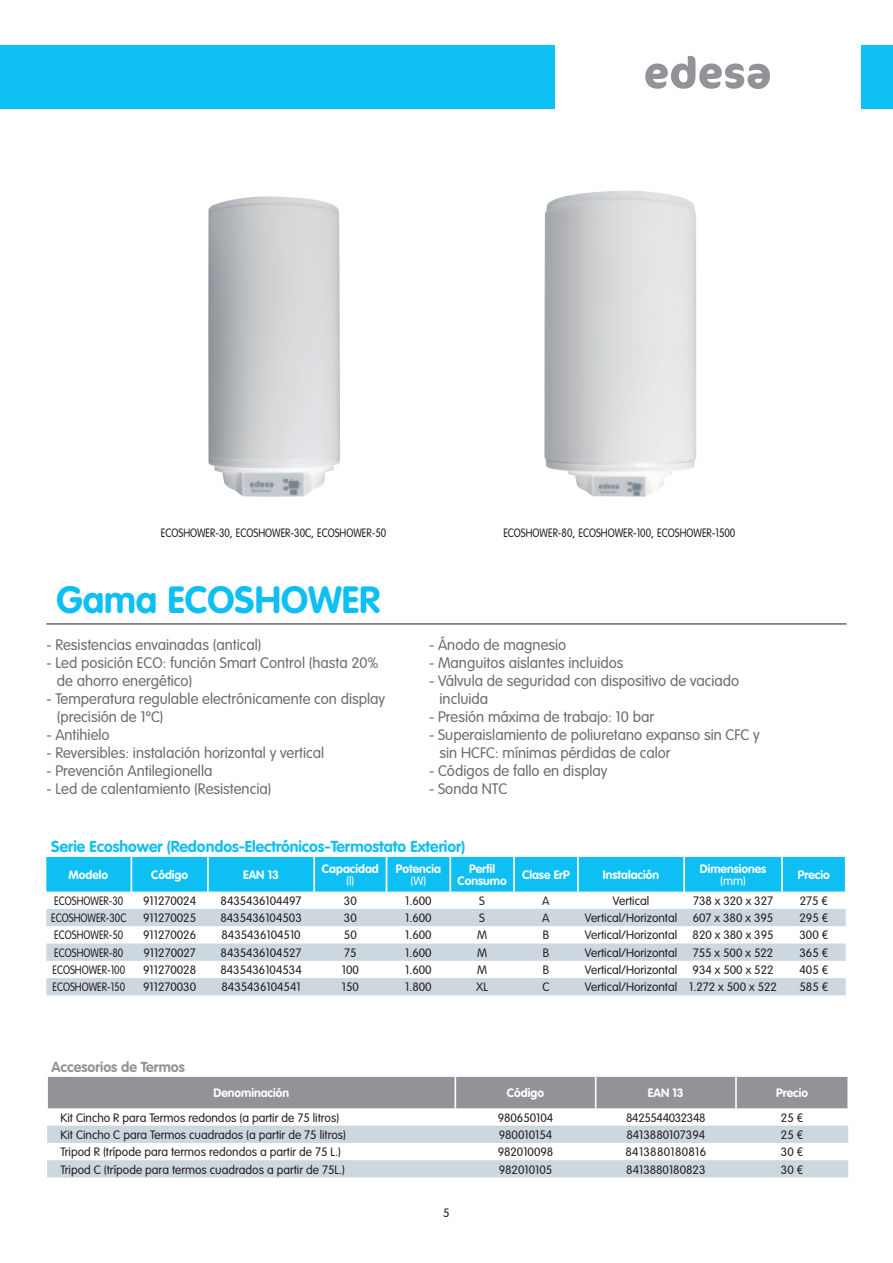
<style>
.page{position:relative;width:893px;height:1263px;background:#fff}
.page>*{position:absolute;margin:0;border:0;box-sizing:border-box;transform-origin:0 0}
.t1{font:700 37.35px "VAG Rounded Std";color:#0dbff2}
.t2{font:700 15.75px "VAG Rounded Std";color:#0dbff2}
.t3{font:300 15px/18px "VAG Rounded Std";color:#6c6d70}
.t4{font:700 14.25px "VAG Rounded Std";color:#919396}
.t5{font:300 12px "VAG Rounded Std";color:#231f20}
.t6{font:300 12px "VAG Rounded Std";color:#231f20;scale:.85 1}
.t7{font:700 12px/12.1px "VAG Rounded Std";color:#fff;text-align:center}
.t8{font:300 12px "VAG Rounded Std";letter-spacing:-.025em;color:#231f20}
.t9{font:300 12px "VAG Rounded Std";letter-spacing:.025em;color:#231f20}
.t10{font:300 12px "VAG Rounded Std";color:#fff}
</style>
<div class="page">
<div style="left:0;top:45px;width:554px;height:63px;background:#0dbff2"></div>
<svg style="left:645px;top:56px;width:125px;height:33px"></svg>
<img style="left:208px;top:196px;width:132px;height:301px">
<img style="left:544px;top:191px;width:152px;height:306px">
<hr style="left:46px;top:624px;width:801px;height:1px;background:#231f20">
<div style="left:46px;top:857px;width:799px;height:34px;background:#0dbff2"></div>
<svg style="left:46px;top:909px;width:800px;height:86px;fill:#cdd7e0"></svg>
<hr style="left:131px;top:857px;width:1px;height:34px;background:#fff">
<hr style="left:207px;top:857px;width:2px;height:34px;background:#fff">
<hr style="left:313px;top:857px;width:2px;height:34px;background:#fff">
<hr style="left:386px;top:857px;width:1px;height:34px;background:#fff">
<hr style="left:449px;top:857px;width:2px;height:34px;background:#fff">
<hr style="left:513px;top:857px;width:2px;height:34px;background:#fff">
<hr style="left:577px;top:857px;width:2px;height:34px;background:#fff">
<hr style="left:683px;top:857px;width:2px;height:34px;background:#fff">
<hr style="left:781px;top:857px;width:2px;height:34px;background:#fff">
<div style="left:48px;top:1077px;width:799px;height:31px;background:#919396"></div>
<svg style="left:47px;top:1125px;width:801px;height:52px"></svg>
<hr style="left:455px;top:1077px;width:1px;height:31px;background:#fff">
<hr style="left:595px;top:1077px;width:1px;height:31px;background:#fff">
<hr style="left:735px;top:1077px;width:2px;height:31px;background:#fff">
<div style="left:861px;top:45px;width:32px;height:63px;background:#0dbff2"></div>
<p class="t6" style="left:161px;top:526px;width:267px">ECOSHOWER-30, ECOSHOWER-30C, ECOSHOWER-50</p>
<p class="t6" style="left:503px;top:526px;width:275px">ECOSHOWER-80, ECOSHOWER-100, ECOSHOWER-1500</p>
<h1 class="t1" style="left:56px;top:578px;width:325px">Gama ECOSHOWER</h1>
<p class="t3" style="left:46px;top:636px;width:217px">- Resistencias envainadas (antical)</p>
<p class="t3" style="left:57px;top:654px;width:323px;text-indent:-10px">- Led posición ECO: función Smart Control (hasta 20% de ahorro energético)</p>
<p class="t3" style="left:57px;top:690px;width:330px;text-indent:-10px">- Temperatura regulable electrónicamente con display (precisión de 1ºC)</p>
<p class="t3" style="left:46px;top:726px;width:65px">- Antihielo</p>
<p class="t3" style="left:46px;top:744px;width:279px">- Reversibles: instalación horizontal y vertical</p>
<p class="t3" style="left:46px;top:762px;width:168px">- Prevención Antilegionella</p>
<p class="t3" style="left:46px;top:780px;width:227px">- Led de calentamiento (Resistencia)</p>
<p class="t3" style="left:429px;top:636px;width:139px">- Ánodo de magnesio</p>
<p class="t3" style="left:429px;top:654px;width:196px">- Manguitos aislantes incluidos</p>
<p class="t3" style="left:440px;top:672px;width:301px;text-indent:-10px">- Válvula de seguridad con dispositivo de vaciado incluida</p>
<p class="t3" style="left:429px;top:708px;width:227px">- Presión máxima de trabajo: 10 bar</p>
<p class="t3" style="left:440px;top:726px;width:322px;text-indent:-10px">- Superaislamiento de poliuretano expanso sin CFC y sin HCFC: mínimas pérdidas de calor</p>
<p class="t3" style="left:429px;top:762px;width:180px">- Códigos de fallo en display</p>
<p class="t3" style="left:429px;top:780px;width:80px">- Sonda NTC</p>
<h2 class="t2" style="left:51px;top:837px;width:415px">Serie Ecoshower (Redondos-Electrónicos-Termostato Exterior)</h2>
<p class="t7" style="left:69px;top:869px;width:41px">Modelo</p>
<p class="t7" style="left:151px;top:869px;width:39px">Código</p>
<p class="t7" style="left:243px;top:869px;width:37px">EAN 13</p>
<p class="t7" style="left:322px;top:863px;width:58px">Capacidad</p>
<p class="t7" style="left:457px;top:863px;width:51px">Perfil<br>Consumo</p>
<p class="t7" style="left:522px;top:869px;width:49px">Clase ErP</p>
<p class="t7" style="left:603px;top:869px;width:58px">Instalación</p>
<p class="t7" style="left:396px;top:863px;width:47px">Potencia</p>
<p class="t10" style="left:410px;top:874px;width:17px">(W)</p>
<p class="t10" style="left:346px;top:874px;width:10px">(l)</p>
<p class="t7" style="left:700px;top:863px;width:68px">Dimensiones</p>
<p class="t10" style="left:720px;top:874px;width:27px">(mm)</p>
<p class="t7" style="left:798px;top:869px;width:33px">Precio</p>
<p class="t6" style="left:54px;top:894px;width:83px">ECOSHOWER-30</p>
<p class="t5" style="left:143px;top:894px;width:55px">911270024</p>
<p class="t5" style="left:221px;top:894px;width:82px">8435436104497</p>
<p class="t5" style="left:344px;top:894px;width:14px">30</p>
<p class="t5" style="left:405px;top:894px;width:28px">1.600</p>
<p class="t5" style="left:479px;top:894px;width:7px">S</p>
<p class="t5" style="left:542px;top:894px;width:9px">A</p>
<p class="t5" style="left:613px;top:894px;width:38px">Vertical</p>
<p class="t5" style="left:693px;top:894px;width:82px">738 x 320 x 327</p>
<p class="t5" style="left:800px;top:894px;width:30px">275 €</p>
<p class="t6" style="left:51px;top:911px;width:90px">ECOSHOWER-30C</p>
<p class="t5" style="left:143px;top:911px;width:55px">911270025</p>
<p class="t5" style="left:220px;top:911px;width:83px">8435436104503</p>
<p class="t5" style="left:344px;top:911px;width:14px">30</p>
<p class="t5" style="left:405px;top:911px;width:28px">1.600</p>
<p class="t5" style="left:479px;top:911px;width:7px">S</p>
<p class="t5" style="left:542px;top:911px;width:9px">A</p>
<p class="t5" style="left:585px;top:911px;width:94px">Vertical/Horizontal</p>
<p class="t5" style="left:693px;top:911px;width:82px">607 x 380 x 395</p>
<p class="t5" style="left:799px;top:911px;width:30px">295 €</p>
<p class="t6" style="left:54px;top:928px;width:83px">ECOSHOWER-50</p>
<p class="t5" style="left:143px;top:928px;width:55px">911270026</p>
<p class="t5" style="left:221px;top:928px;width:81px">8435436104510</p>
<p class="t5" style="left:344px;top:928px;width:14px">50</p>
<p class="t5" style="left:405px;top:928px;width:28px">1.600</p>
<p class="t5" style="left:477px;top:928px;width:12px">M</p>
<p class="t5" style="left:543px;top:928px;width:8px">B</p>
<p class="t5" style="left:585px;top:928px;width:94px">Vertical/Horizontal</p>
<p class="t5" style="left:693px;top:928px;width:83px">820 x 380 x 395</p>
<p class="t5" style="left:799px;top:928px;width:30px">300 €</p>
<p class="t6" style="left:54px;top:946px;width:83px">ECOSHOWER-80</p>
<p class="t5" style="left:143px;top:946px;width:54px">911270027</p>
<p class="t5" style="left:221px;top:946px;width:82px">8435436104527</p>
<p class="t5" style="left:344px;top:946px;width:14px">75</p>
<p class="t5" style="left:405px;top:946px;width:28px">1.600</p>
<p class="t5" style="left:477px;top:946px;width:12px">M</p>
<p class="t5" style="left:543px;top:946px;width:8px">B</p>
<p class="t5" style="left:585px;top:946px;width:94px">Vertical/Horizontal</p>
<p class="t5" style="left:693px;top:946px;width:82px">755 x 500 x 522</p>
<p class="t5" style="left:799px;top:946px;width:30px">365 €</p>
<p class="t6" style="left:52px;top:963px;width:87px">ECOSHOWER-100</p>
<p class="t5" style="left:143px;top:963px;width:55px">911270028</p>
<p class="t5" style="left:220px;top:963px;width:83px">8435436104534</p>
<p class="t5" style="left:342px;top:963px;width:19px">100</p>
<p class="t5" style="left:405px;top:963px;width:28px">1.600</p>
<p class="t5" style="left:477px;top:963px;width:12px">M</p>
<p class="t5" style="left:543px;top:963px;width:8px">B</p>
<p class="t5" style="left:585px;top:963px;width:94px">Vertical/Horizontal</p>
<p class="t5" style="left:693px;top:963px;width:83px">934 x 500 x 522</p>
<p class="t5" style="left:799px;top:963px;width:30px">405 €</p>
<p class="t6" style="left:52px;top:980px;width:87px">ECOSHOWER-150</p>
<p class="t5" style="left:143px;top:980px;width:55px">911270030</p>
<p class="t5" style="left:221px;top:980px;width:81px">8435436104541</p>
<p class="t5" style="left:342px;top:980px;width:19px">150</p>
<p class="t5" style="left:405px;top:980px;width:28px">1.800</p>
<p class="t5" style="left:476px;top:980px;width:13px">XL</p>
<p class="t5" style="left:542px;top:980px;width:9px">C</p>
<p class="t5" style="left:585px;top:980px;width:194px">Vertical/Horizontal 1.272 x 500 x 522</p>
<p class="t5" style="left:799px;top:980px;width:30px">585 €</p>
<p class="t4" style="left:52px;top:1059px;width:135px">Accesorios de Termos</p>
<p class="t7" style="left:213px;top:1087px;width:77px">Denominación</p>
<p class="t7" style="left:507px;top:1087px;width:39px">Código</p>
<p class="t7" style="left:648px;top:1087px;width:37px">EAN 13</p>
<p class="t7" style="left:776px;top:1087px;width:33px">Precio</p>
<p class="t5" style="left:61px;top:1110px;width:280px">Kit Cincho R para Termos redondos (a partir de 75 litros)</p>
<p class="t5" style="left:498px;top:1110px;width:57px">980650104</p>
<p class="t8" style="left:626px;top:1110px;width:81px">8425544032348</p>
<p class="t5" style="left:781px;top:1110px;width:24px">25 €</p>
<p class="t5" style="left:61px;top:1128px;width:287px">Kit Cincho C para Termos cuadrados (a partir de 75 litros)</p>
<p class="t5" style="left:499px;top:1128px;width:55px">980010154</p>
<p class="t5" style="left:626px;top:1128px;width:80px">8413880107394</p>
<p class="t5" style="left:781px;top:1128px;width:24px">25 €</p>
<p class="t5" style="left:61px;top:1145px;width:282px">Tripod R (trípode para termos redondos a partir de 75 L.)</p>
<p class="t5" style="left:498px;top:1145px;width:57px">982010098</p>
<p class="t9" style="left:625px;top:1145px;width:82px">8413880180816</p>
<p class="t5" style="left:781px;top:1145px;width:24px">30 €</p>
<p class="t5" style="left:61px;top:1162px;width:286px">Tripod C (trípode para termos cuadrados a partir de 75L.)</p>
<p class="t5" style="left:499px;top:1162px;width:55px">982010105</p>
<p class="t5" style="left:626px;top:1162px;width:81px">8413880180823</p>
<p class="t5" style="left:781px;top:1162px;width:24px">30 €</p>
<p class="t5" style="left:443px;top:1206px;width:8px">5</p>
</div>
